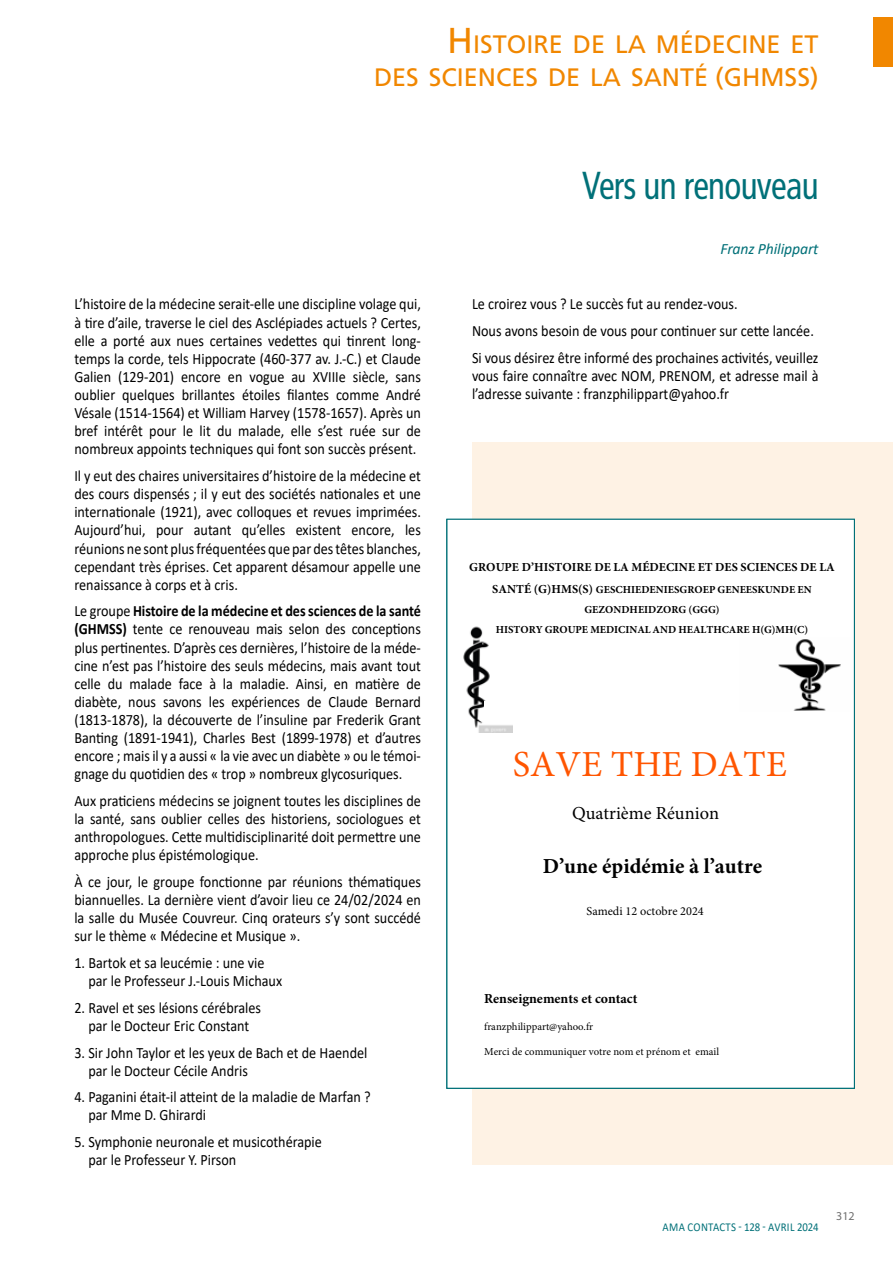
<style>
.page{position:relative;width:893px;height:1263px;background:#fff}
.page>*{position:absolute;margin:0;border:0;box-sizing:border-box;transform-origin:0 0}
.t1{font:condensed 39px "Frutiger LT Std";letter-spacing:-.02em;color:#007078;scale:.9 1}
.t2{font:36.75px "Minion Pro";color:#f50}
.t3{font:25.2px/33px "Frutiger LT Std";color:#f18700;text-align:right}
.t4{font:700 21.45px "Minion Pro";color:#000}
.t5{font:18.3px "Minion Pro";color:#000}
.t6{font:15.75px/18.1px "Calibri";color:#000;scale:.9 1}
.t7{font:italic 15.75px "Calibri";letter-spacing:-.01em;color:#007078}
.t8{font:700 13.8px "Minion Pro";color:#000}
.t9{font:700 12.3px "Minion Pro";color:#000}
.t10{font:12.3px "Minion Pro";color:#000}
.t11{font:12px "Calibri";letter-spacing:.025em;color:#007078;scale:.9 1}
.t12{font:12px "Myriad Pro";color:#6e6e6e}
.t13{font:700 10.65px/19.8px "Minion Pro";letter-spacing:.005em;color:#000;text-align:center}
.t14{font:10.65px "Minion Pro";color:#000}
.s1{font-size:36px}
.s2{font-size:25.5px}
.s3{font-weight:700}
.s4{font-size:12.3px}
</style>
<div class="page">
<div style="left:472px;top:442px;width:421px;height:723px;background:#fef2e4"></div>
<div style="left:447px;top:519px;width:407px;height:569px;background:#fff"></div>
<div style="left:874px;top:18px;width:19px;height:49px;background:#f18700"></div>
<svg style="left:463px;top:626px;width:378px;height:107px"></svg>
<h3 class="t3" style="left:374px;top:28px;width:446px"><span class="s1">H</span> ISTOIRE DE LA MÉDECINE ET<br>DES SCIE NCES DE LA SANTÉ <span class="s2">(GHMSS)</span></h3>
<h1 class="t1" style="left:582px;top:163px;width:264px">Vers un renouveau</h1>
<p class="t6" style="left:74px;top:295px;width:387px;text-align:justify">L’histoire de la médecine serait-elle une discipline volage qui, à tire d’aile, traverse le ciel des Asclépiades actuels ? Certes, elle a porté aux nues certaines vedettes qui tinrent long&shy;temps la corde, tels Hippocrate (460-377 av. J.-C.) et Claude Galien (129-201) encore en vogue au XVIIIe siècle, sans oublier quelques brillantes étoiles filantes comme André Vésale (1514-1564) et William Harvey (1578-1657). Après un bref intérêt pour le lit du malade, elle s’est ruée sur de nombreux appoints techniques qui font son succès présent.</p>
<p class="t6" style="left:74px;top:466px;width:387px;text-align:justify">Il y eut des chaires universitaires d’histoire de la médecine et des cours dispensés ; il y eut des sociétés nationales et une internationale (1921), avec colloques et revues imprimées.<br>Aujourd’hui, pour autant qu’elles existent encore, les réunions ne sont plus fréquentées que par des têtes blanches, cependant très éprises. Cet apparent désamour appelle une renaissance à corps et à cris.</p>
<p class="t6" style="left:74px;top:602px;width:387px;text-align:justify">Le groupe <span class="s3">Histoire de la médecine et des sciences de la santé (GHMSS)</span> tente ce renouveau mais selon des conceptions plus pertinentes. D’après ces dernières, l’histoire de la méde&shy;cine n’est pas l’histoire des seuls médecins, mais avant tout celle du malade face à la maladie. Ainsi, en matière de diabète, nous savons les expériences de Claude Bernard (1813-1878), la découverte de l’insuline par Frederik Grant Banting (1891-1941), Charles Best (1899-1978) et d’autres encore ; mais il y a aussi « la vie avec un diabète » ou le témoi&shy;gnage du quotidien des « trop » nombreux glycosuriques.</p>
<p class="t6" style="left:74px;top:791px;width:387px;text-align:justify">Aux praticiens médecins se joignent toutes les disciplines de la santé, sans oublier celles des historiens, sociologues et anthropologues. Cette multidisciplinarité doit permettre une approche plus épistémologique.</p>
<p class="t6" style="left:74px;top:872px;width:387px;text-align:justify">À ce jour, le groupe fonctionne par réunions thématiques biannuelles. La dernière vient d’avoir lieu ce 24/02/2024 en la salle du Musée Couvreur. Cinq orateurs s’y sont succédé sur le thème « Médecine et Musique ».</p>
<p class="t6" style="left:88px;top:953px;width:217px;text-indent:-14px">1. Bartok et sa leucémie : une vie par le Professeur J.-Louis Michaux</p>
<p class="t6" style="left:74px;top:998px;width:209px;text-align:center">2. Ravel et ses lésions cérébrales par le Docteur Eric Constant</p>
<p class="t6" style="left:88px;top:1043px;width:312px;text-indent:-14px">3. Sir John Taylor et les yeux de Bach et de Haendel par le Docteur Cécile Andris</p>
<p class="t6" style="left:88px;top:1087px;width:315px;text-indent:-14px">4. Paganini était-il atteint de la maladie de Marfan ? par Mme D. Ghirardi</p>
<p class="t6" style="left:88px;top:1132px;width:261px;text-indent:-14px">5. Symphonie neuronale et musicothérapie par le Professeur Y. Pirson</p>
<p class="t7" style="left:720px;top:238px;width:100px">Franz Philippart</p>
<p class="t6" style="left:472px;top:291px;width:387px;line-height:26.5px">Le croirez vous ? Le succès fut au rendez-vous.<br>Nous avons besoin de vous pour continuer sur cette lancée.<br>Si vous désirez être informé des prochaines activités, veuillez</p>
<p class="t6" style="left:472px;top:366px;width:387px">vous faire connaître avec NOM, PRENOM, et adresse mail à l’adresse suivante : franzphilippart@yahoo.fr</p>
<p class="t9" style="left:469px;top:558px;width:367px">GROUPE D’HISTOIRE DE LA MÉDECINE ET DES SCIENCES DE LA</p>
<p class="t13" style="left:492px;top:579px;width:321px"><span class="s4">SANTÉ (G)HMS(S)</span> GESCHIEDENIESGROEP GENEESKUNDE EN<br>GEZONDHEIDZORG (GGG)<br>HISTORY GROUPE MEDICINAL AND HEALTHCARE H(G)MH(C)</p>
<p class="t13" style="left:492px;top:562px;width:321px"><span class="s4">SANTÉ (G)HMS(S)</span> GESCHIEDENIESGROEP GENEESKUNDE EN<br>GEZONDHEIDZORG (GGG)</p>
<h2 class="t2" style="left:513px;top:723px;width:276px">SAVE THE DATE</h2>
<h2 class="t2" style="left:513px;top:740px;width:276px">SAVE THE DATE</h2>
<p class="t5" style="left:572px;top:800px;width:148px">Quatrième Réunion</p>
<h3 class="t4" style="left:543px;top:850px;width:221px">D’une épidémie à l’autre</h3>
<p class="t10" style="left:586px;top:903px;width:119px">Samedi 12 octobre 2024</p>
<p class="t8" style="left:484px;top:989px;width:155px">Renseignements et contact</p>
<p class="t14" style="left:484px;top:1019px;width:111px">franzphilippart@yahoo.fr</p>
<p class="t14" style="left:484px;top:1044px;width:236px">Merci de communiquer votre nom et prénom et email</p>
<p class="t11" style="left:663px;top:1219px;width:175px">AMA CONTACTS - 128 - AVRIL 2024</p>
<p class="t12" style="left:836px;top:1210px;width:20px">312</p>
</div>
